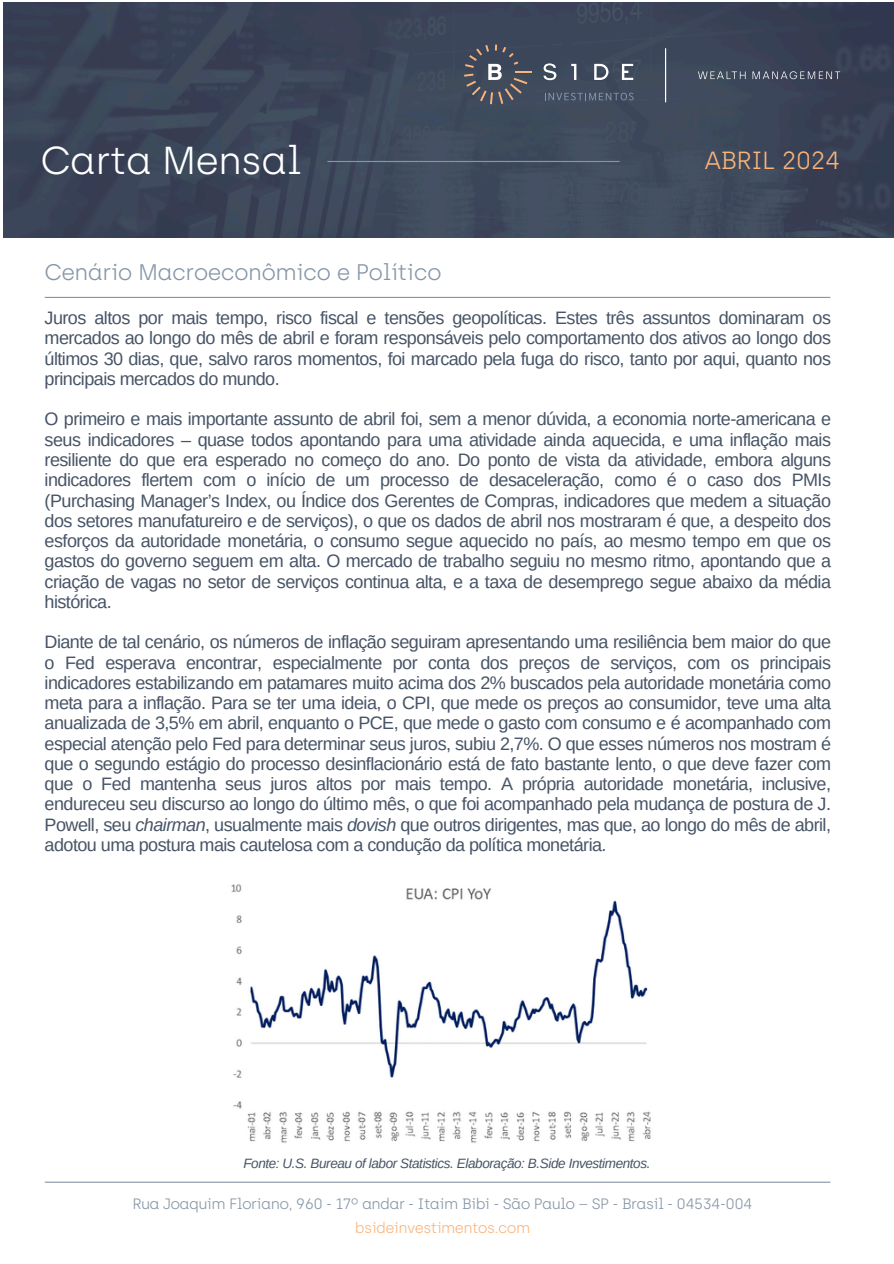
<style>
.page{position:relative;width:894px;height:1264px;background:#fff}
.page>*{position:absolute;margin:0;border:0;box-sizing:border-box;transform-origin:0 0}
.t1{font:300 38.85px "Archia";letter-spacing:-.025em;color:#fff}
.t2{font:300 24.75px "Archia";letter-spacing:-.025em;color:#fab47a}
.t3{font:300 22.5px "Archia";letter-spacing:-.03em;color:#8696a8}
.t4{font:18px/20.2px "Arimo";letter-spacing:-.03em;color:#475466;text-align:justify}
.t5{font:300 15px/23.7px "Archia";letter-spacing:-.04em;color:#8696a8;text-align:center}
.t6{font:italic 13.5px "Arimo";letter-spacing:-.03em;color:#475466}
.s1{font-style:italic}
.s2{color:#fab47a}
</style>
<div class="page">
<img style="left:3px;top:2px;width:890px;height:236px">
<hr style="left:327px;top:161px;width:292px;height:1px;background:#8696a8">
<hr style="left:45px;top:297px;width:784px;height:1px;background:#8696a8">
<hr style="left:45px;top:1181px;width:784px;height:1px;background:#8696a8">
<svg style="left:621px;top:64px;width:12px;height:16px"></svg>
<svg style="left:571px;top:64px;width:5px;height:16px"></svg>
<svg style="left:464px;top:45px;width:67px;height:59px"></svg>
<svg style="left:543px;top:63px;width:13px;height:17px"></svg>
<svg style="left:594px;top:64px;width:14px;height:16px"></svg>
<svg style="left:544px;top:93px;width:89px;height:7px"></svg>
<hr style="left:664px;top:48px;width:2px;height:54px;background:#fff">
<svg style="left:697px;top:71px;width:48px;height:8px"></svg>
<svg style="left:752px;top:71px;width:87px;height:8px"></svg>
<img style="left:231px;top:884px;width:420px;height:259px">
<h4 class="t1" style="left:40px;top:137px;width:263px">Carta Mensal</h4>
<h4 class="t2" style="left:704px;top:146px;width:138px">ABRIL 2024</h4>
<h4 class="t3" style="left:45px;top:259px;width:398px">Cenário Macroeconômico e Político</h4>
<p class="t4" style="left:45px;top:308px;width:787px">Juros altos por mais tempo, risco fiscal e tensões geopolíticas. Estes três assuntos dominaram os mercados ao longo do mês de abril e foram responsáveis pelo comportamento dos ativos ao longo dos últimos 30 dias, que, salvo raros momentos, foi marcado pela fuga do risco, tanto por aqui, quanto nos principais mercados do mundo.</p>
<h1 class="t4" style="left:45px;top:409px;width:787px">O primeiro e mais importante assunto de abril foi, sem a menor dúvida, a economia norte-americana e seus indicadores – quase todos apontando para uma atividade ainda aquecida, e uma inflação mais resiliente do que era esperado no começo do ano. Do ponto de vista da atividade, embora alguns indicadores flertem com o início de um processo de desaceleração, como é o caso dos PMIs (Purchasing Manager’s Index, ou Índice dos Gerentes de Compras, indicadores que medem a situação dos setores manufatureiro e de serviços), o que os dados de abril nos mostraram é que, a despeito dos esforços da autoridade monetária, o consumo segue aquecido no país, ao mesmo tempo em que os gastos do governo seguem em alta. O mercado de trabalho seguiu no mesmo ritmo, apontando que a criação de vagas no setor de serviços continua alta, e a taxa de desemprego segue abaixo da média histórica.</h1>
<h2 class="t4" style="left:45px;top:632px;width:787px">Diante de tal cenário, os números de inflação seguiram apresentando uma resiliência bem maior do que o Fed esperava encontrar, especialmente por conta dos preços de serviços, com os principais indicadores estabilizando em patamares muito acima dos 2% buscados pela autoridade monetária como meta para a inflação. Para se ter uma ideia, o CPI, que mede os preços ao consumidor, teve uma alta anualizada de 3,5% em abril, enquanto o PCE, que mede o gasto com consumo e é acompanhado com especial atenção pelo Fed para determinar seus juros, subiu 2,7%. O que esses números nos mostram é que o segundo estágio do processo desinflacionário está de fato bastante lento, o que deve fazer com que o Fed mantenha seus juros altos por mais tempo. A própria autoridade monetária, inclusive, endureceu seu discurso ao longo do último mês, o que foi acompanhado pela mudança de postura de J.<br>Powell, seu <span class="s1">chairman</span>, usualmente mais <span class="s1">dovish</span> que outros dirigentes, mas que, ao longo do mês de abril, adotou uma postura mais cautelosa com a condução da política monetária.</h2>
<p class="t6" style="left:243px;top:1155px;width:408px">Fonte: U.S. Bureau of labor Statistics. Elaboração: B.Side Investimentos.</p>
<p class="t5" style="left:132px;top:1191px;width:621px">Rua Joaquim Floriano, 960 - 17º andar - Itaim Bibi - São Paulo – SP - Brasil - 04534-004 <span class="s2">bsideinvestimentos.com</span></p>
</div>
